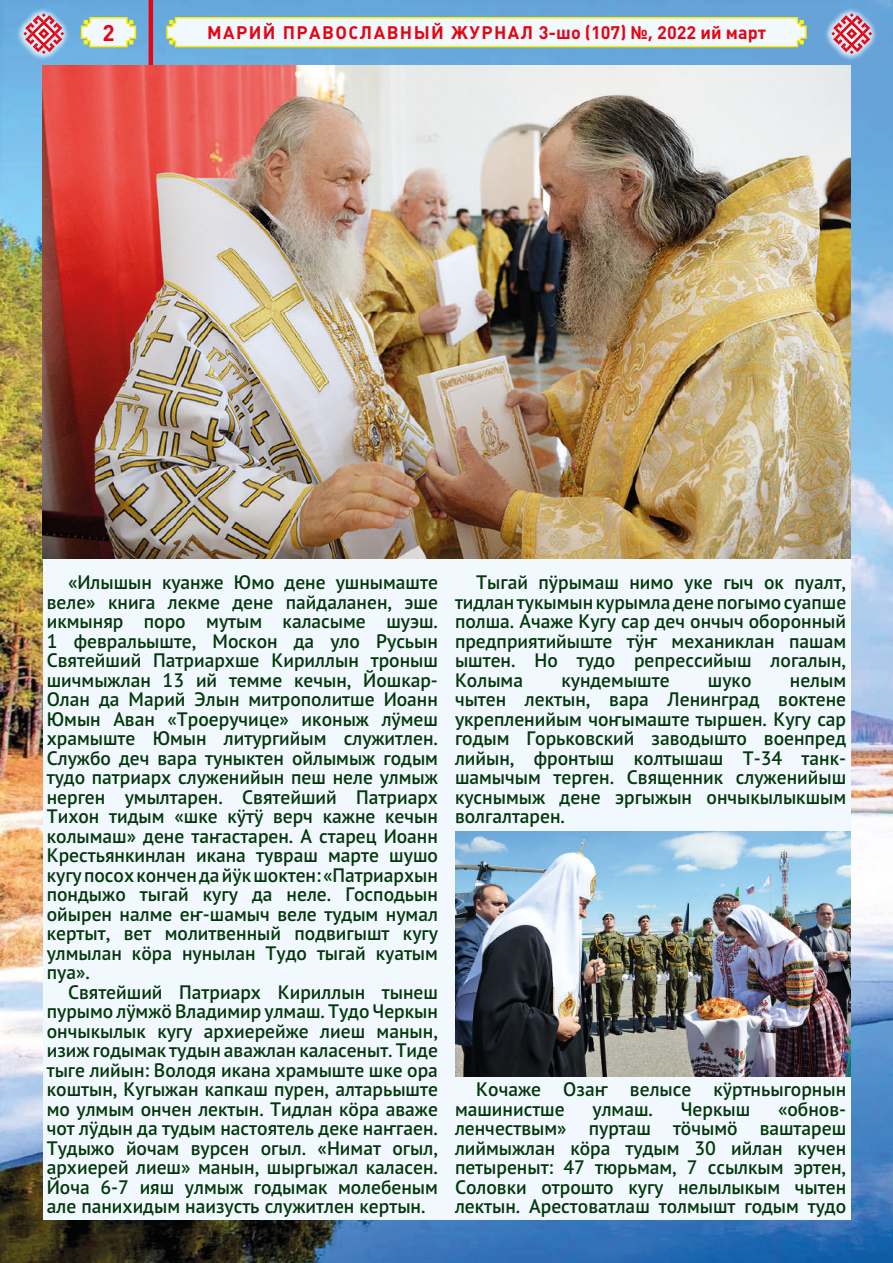
<style>
.page{position:relative;width:893px;height:1263px;background:#fff}
.page>*{position:absolute;margin:0;border:0;box-sizing:border-box;transform-origin:0 0}
.t1{font:22.5px "Plumb Bold C";color:#e30614}
.t2{font:600 19.5px/19.5px "PT Sans Pro";color:#03360a;text-align:justify}
.t3{font:18px "Plumb Bold C";letter-spacing:.08em;color:#e30614}
</style>
<div class="page">
<img style="left:0;top:0;width:893px;height:1263px">
<div style="left:43px;top:66px;width:808px;height:1154px;background:#f1f9fe"></div>
<svg style="left:166px;top:16px;width:641px;height:32px"></svg>
<hr style="left:149px;top:0;width:4px;height:66px;background:#e30614">
<svg style="left:9px;top:0;width:128px;height:69px"></svg>
<svg style="left:817px;top:0;width:70px;height:69px"></svg>
<img style="left:43px;top:66px;width:807px;height:492px">
<img style="left:455px;top:831px;width:395px;height:245px">
<p class="t1" style="left:102px;top:20px;width:14px">2</p>
<p class="t3" style="left:207px;top:22px;width:560px">МАРИЙ ПРАВОСЛАВНЫЙ ЖУРНАЛ 3-шо (107) №, 2022 ий март</p>
<p class="t2" style="left:47px;top:572px;width:393px;text-indent:21px">«Илышын куанже Юмо дене ушнымаште веле» книга лекме дене пайдаланен, эше икмыняр поро мутым каласыме шуэш.<br>1 февральыште, Москон да уло Русьын Святейший Патриархше Кириллын троныш шичмыжлан 13 ий темме кечын, Йошкар-Олан да Марий Элын митрополитше Иоанн Юмын Аван «Троеручице» иконыж лӱмеш храмыште Юмын литургийым служитлен.<br>Службо деч вара туныктен ойлымыж годым тудо патриарх служенийын пеш неле улмыж нерген умылтарен. Святейший Патриарх Тихон тидым «шке кӱтӱ верч кажне кечын колымаш» дене таҥастарен. А старец Иоанн Крестьянкинлан икана тувраш марте шушо кугу посох кончен да йӱк шоктен: «Патриархын пондыжо тыгай кугу да неле. Господьын ойырен налме еҥ-шамыч веле тудым нумал кертыт, вет молитвенный подвигышт кугу улмылан кӧра нунылан Тудо тыгай куатым пуа».</p>
<p class="t2" style="left:47px;top:982px;width:393px;text-indent:21px">Святейший Патриарх Кириллын тынеш пурымо лӱмжӧ Владимир улмаш. Тудо Черкын ончыкылык кугу архиерейже лиеш манын, изиж годымак тудын аважлан каласеныт. Тиде тыге лийын: Володя икана храмыште шке ора коштын, Кугыжан капкаш пурен, алтарьыште мо улмым ончен лектын. Тидлан кӧра аваже чот лӱдын да тудым настоятель деке наҥгаен.<br>Тудыжо йочам вурсен огыл. «Нимат огыл, архиерей лиеш» манын, шыргыжал каласен.<br>Йоча 6-7 ияш улмыж годымак молебеным але панихидым наизусть служитлен кертын.</p>
<p class="t2" style="left:455px;top:572px;width:393px;text-indent:21px">Тыгай пӱрымаш нимо уке гыч ок пуалт, тидлан тукымын курымла дене погымо суапше полша. Ачаже Кугу сар деч ончыч оборонный предприятийыште тӱҥ механиклан пашам ыштен. Но тудо репрессийыш логалын, Колыма</p>
<p class="t2" style="left:455px;top:670px;width:393px;text-indent:335px">нелым чытен лектын, вара Ленинград воктене укрепленийым чоҥымаште тыршен. Кугу сар годым Горьковский заводышто военпред лийын, фронтыш колтышаш Т-34 танк&shy;шамычым терген. Священник служенийыш куснымыж дене эргыжын ончыкылыкшым волгалтарен.</p>
<p class="t2" style="left:561px;top:670px;width:110px">кундемыште</p>
<p class="t2" style="left:708px;top:670px;width:45px">шуко</p>
<p class="t2" style="left:455px;top:1079px;width:393px;text-indent:21px">Кочаже Озаҥ велысе кӱртньыгорнын машинистше</p>
<p class="t2" style="left:455px;top:1099px;width:393px;text-indent:323px">«обнов&shy;ленчествым» пурташ тӧчымӧ ваштареш лиймыжлан кӧра тудым 30 ийлан кучен петыреныт: 47 тюрьмам, 7 ссылкым эртен, Соловки отрошто кугу нелылыкым чытен лектын. Арестоватлаш толмышт годым тудо</p>
<p class="t2" style="left:592px;top:1099px;width:62px">улмаш.</p>
<p class="t2" style="left:681px;top:1099px;width:71px">Черкыш</p>
</div>
